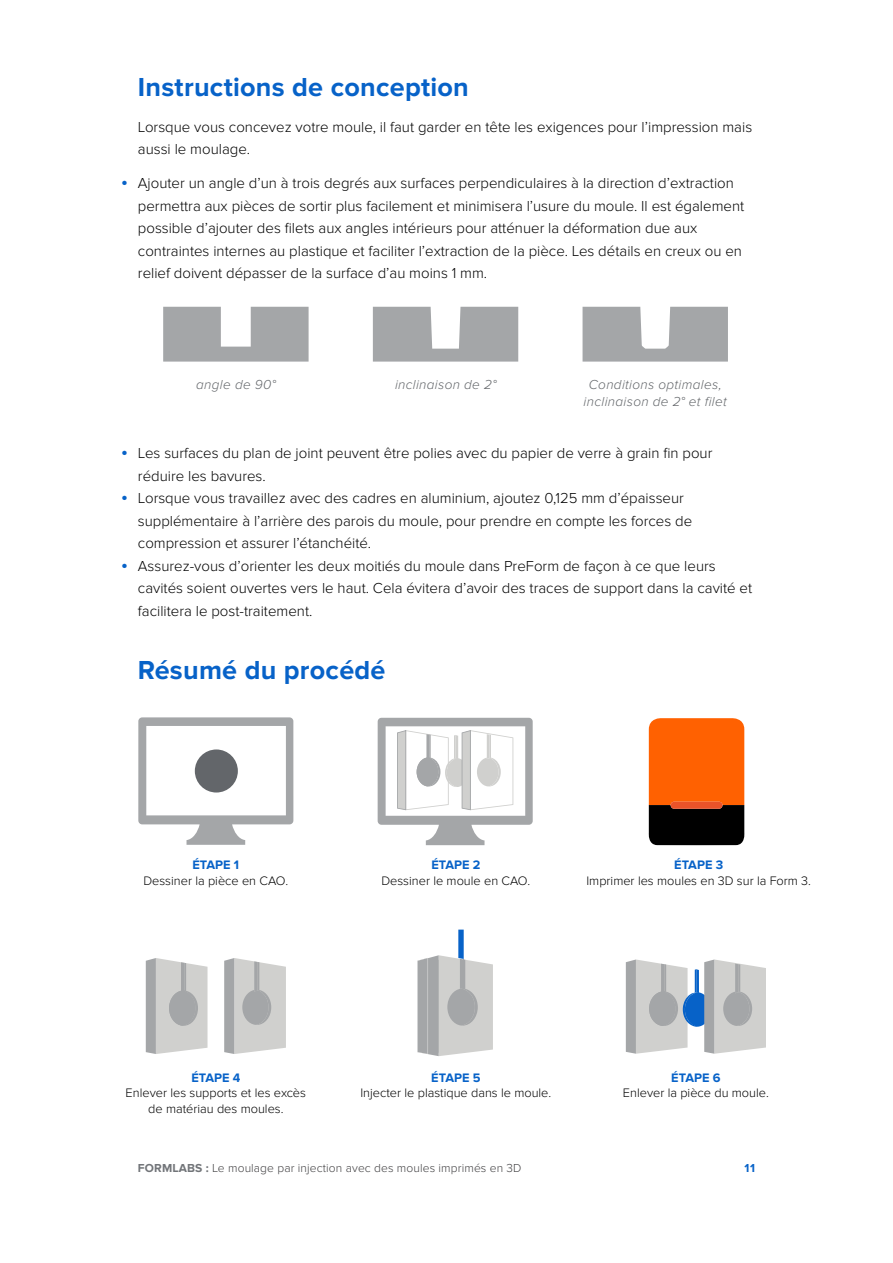
<style>
.page{position:relative;width:893px;height:1263px;background:#fff}
.page>*{position:absolute;margin:0;border:0;box-sizing:border-box;transform-origin:0 0}
.t1{font:700 27px "Proxima Nova";letter-spacing:.01em;color:#0762c8}
.t2{font:300 15px/22.5px "Proxima Nova";color:#000}
.t3{font:italic 300 13.5px/16.2px "Proxima Nova";letter-spacing:.025em;color:#63666a;text-align:center}
.t4{font:300 12.75px/15.8px "Proxima Nova";color:#000;text-align:center}
.t5{font:700 12.75px "Proxima Nova";color:#0762c8}
.t6{font:300 12px "Proxima Nova";letter-spacing:.01em;color:#414042}
.t7{font:700 12px "Proxima Nova";color:#0762c8}
.s1{font-size:21px;color:#0762c8}
.s2{font-weight:700;color:#727579}
</style>
<div class="page">
<svg style="left:163px;top:307px;width:146px;height:55px;background:#b2b4b5"></svg>
<svg style="left:373px;top:307px;width:145px;height:55px;background:#b2b3b5"></svg>
<svg style="left:138px;top:717px;width:155px;height:128px"></svg>
<div style="left:195px;top:749px;width:43px;height:43px;background:#63666a;border-radius:50%"></div>
<svg style="left:417px;top:929px;width:76px;height:127px"></svg>
<svg style="left:146px;top:958px;width:62px;height:96px;background:#c5c6c5"></svg>
<svg style="left:224px;top:958px;width:62px;height:96px;background:#c5c6c5"></svg>
<svg style="left:378px;top:718px;width:155px;height:127px"></svg>
<svg style="left:626px;top:959px;width:140px;height:95px;background:#bfc5ca"></svg>
<svg style="left:648px;top:718px;width:97px;height:127px;background:#b24707"></svg>
<div style="left:671px;top:802px;width:51px;height:7px;background:#ea5329;border-radius:4px"></div>
<svg style="left:583px;top:307px;width:145px;height:55px;background:#b1b3b5"></svg>
<h1 class="t1" style="left:138px;top:71px;width:332px">Instructions de conception</h1>
<p class="t2" style="left:138px;top:116px;width:616px">Lorsque vous concevez votre moule, il faut garder en tête les exigences pour l’impression mais aussi le moulage.</p>
<p class="t2" style="left:138px;top:172px;width:608px;text-indent:-17px"><span class="s1">•</span> Ajouter un angle d’un à trois degrés aux surfaces perpendiculaires à la direction d’extraction permettra aux pièces de sortir plus facilement et minimisera l’usure du moule. Il est également possible d’ajouter des filets aux angles intérieurs pour atténuer la déformation due aux contraintes internes au plastique et faciliter l’extraction de la pièce. Les détails en creux ou en relief doivent dépasser de la surface d’au moins 1 mm.</p>
<p class="t3" style="left:196px;top:377px;width:81px">angle de 90°</p>
<p class="t3" style="left:395px;top:377px;width:103px">inclinaison de 2°</p>
<p class="t3" style="left:584px;top:377px;width:145px">Conditions optimales, inclinaison de 2° et filet</p>
<p class="t2" style="left:138px;top:442px;width:576px;text-indent:-17px"><span class="s1">•</span> Les surfaces du plan de joint peuvent être polies avec du papier de verre à grain fin pour réduire les bavures.</p>
<p class="t2" style="left:138px;top:487px;width:556px;text-indent:-17px"><span class="s1">•</span> Lorsque vous travaillez avec des cadres en aluminium, ajoutez 0,125 mm d’épaisseur supplémentaire à l’arrière des parois du moule, pour prendre en compte les forces de compression et assurer l’étanchéité.</p>
<p class="t2" style="left:138px;top:554px;width:616px;text-indent:-17px"><span class="s1">•</span> Assurez-vous d’orienter les deux moitiés du moule dans PreForm de façon à ce que leurs cavités soient ouvertes vers le haut. Cela évitera d’avoir des traces de support dans la cavité et facilitera le post-traitement.</p>
<h1 class="t1" style="left:138px;top:654px;width:249px">Résumé du procédé</h1>
<p class="t5" style="left:193px;top:857px;width:48px">ÉTAPE 1</p>
<p class="t4" style="left:143px;top:873px;width:146px">Dessiner la pièce en CAO.</p>
<p class="t5" style="left:431px;top:857px;width:51px">ÉTAPE 2</p>
<p class="t4" style="left:381px;top:873px;width:150px">Dessiner le moule en CAO.</p>
<p class="t5" style="left:674px;top:857px;width:50px">ÉTAPE 3</p>
<p class="t4" style="left:586px;top:873px;width:226px">Imprimer les moules en 3D sur la Form 3.</p>
<p class="t5" style="left:191px;top:1070px;width:51px">ÉTAPE 4</p>
<p class="t4" style="left:126px;top:1085px;width:182px">Enlever les supports et les excès de matériau des moules.</p>
<p class="t5" style="left:431px;top:1070px;width:51px">ÉTAPE 5</p>
<p class="t4" style="left:360px;top:1085px;width:192px">Injecter le plastique dans le moule.</p>
<p class="t5" style="left:671px;top:1070px;width:51px">ÉTAPE 6</p>
<p class="t4" style="left:623px;top:1085px;width:147px">Enlever la pièce du moule.</p>
<p class="t6" style="left:138px;top:1161px;width:385px"><span class="s2">FORMLABS :</span> Le moulage par injection avec des moules imprimés en 3D</p>
<p class="t7" style="left:745px;top:1161px;width:12px">11</p>
</div>
